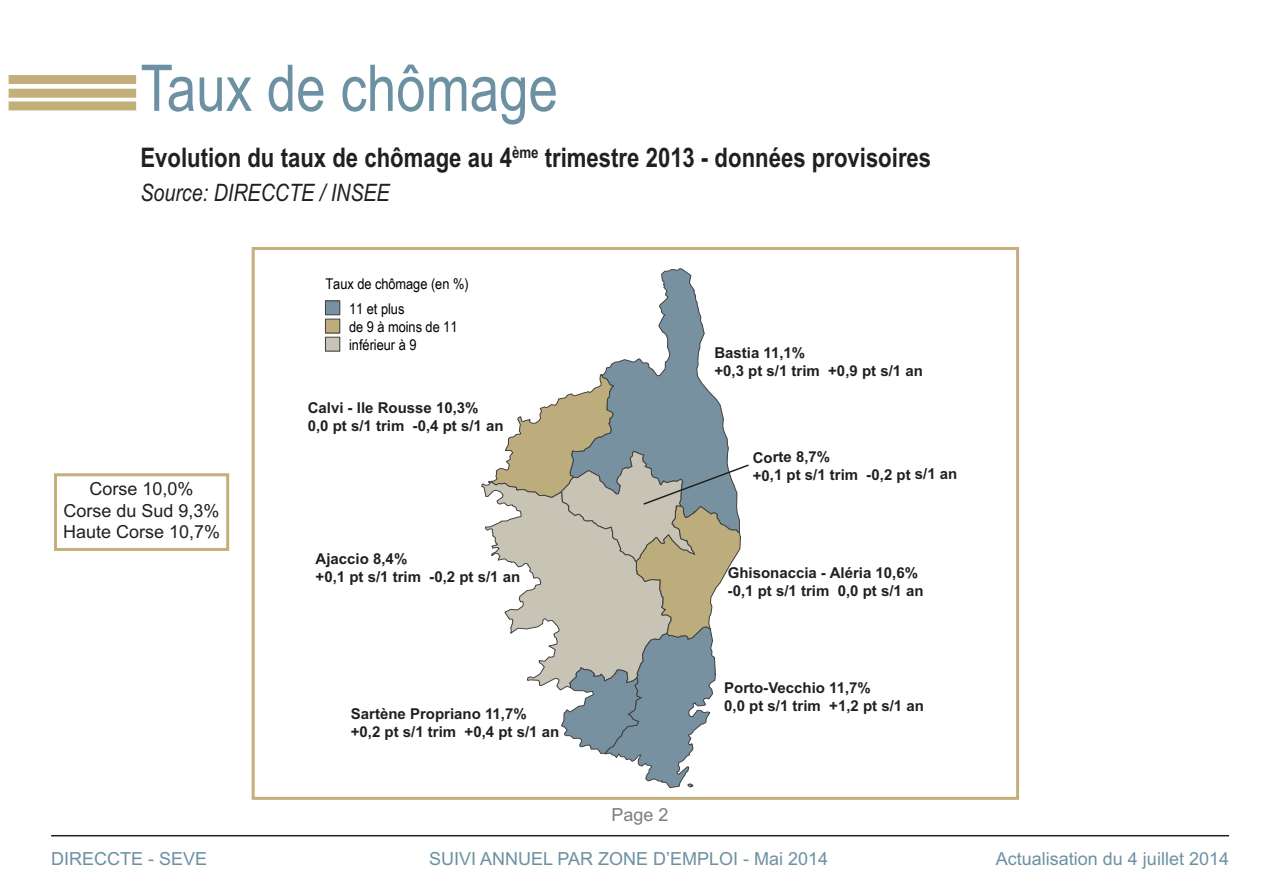
<style>
.page{position:relative;width:1263px;height:893px;background:#fff}
.page>*{position:absolute;margin:0;border:0;box-sizing:border-box;transform-origin:0 0}
.t1{font:64.5px "Arial Narrow";color:#6c91a2}
.t2{font:700 27px "Arial Narrow";color:#231f20}
.t3{font:italic 24px "Arial Narrow";color:#231f20}
.t4{font:18px "Arial";color:#6c91a2}
.t5{font:18px/21.6px "Arial";color:#231f20;text-align:center}
.t6{font:18px "Arial";color:#7f7e7c}
.t7{font:700 15px/18px "Arial";color:#231f20}
.t8{font:14.7px/24.5px "Arial Narrow";letter-spacing:-.005em;color:#000;scale:1.06 1}
</style>
<div class="page">
<div style="left:252px;top:247px;width:767px;height:553px;border:3px solid #c3af79"></div>
<div style="left:9px;top:75px;width:127px;height:9px;background:#c3af79"></div>
<div style="left:9px;top:101px;width:127px;height:9px;background:#c3af79"></div>
<div style="left:9px;top:89px;width:127px;height:9px;background:#c3af79"></div>
<hr style="left:51px;top:835px;width:1178px;height:1px;background:#231f20">
<svg style="left:325px;top:269px;width:424px;height:519px"></svg>
<div style="left:54px;top:473px;width:175px;height:78px;border:3px solid #c3af79"></div>
<h1 class="t1" style="left:140px;top:51px;width:419px">Taux de chômage</h1>
<h2 class="t2" style="left:140px;top:142px;width:792px">Evolution du taux de chômage au 4<sup>ème</sup> trimestre 2013 - données provisoires</h2>
<h3 class="t3" style="left:140px;top:179px;width:251px">Source: DIRECCTE / INSEE</h3>
<p class="t5" style="left:63px;top:478px;width:159px">Corse 10,0%<br>Corse du Sud 9,3%<br>Haute Corse 10,7%</p>
<p class="t8" style="left:349px;top:272px;width:114px;text-indent:-24px">Taux de chômage (en %)<br>11 et plus</p>
<p class="t8" style="left:349px;top:318px;width:104px;line-height:18.1px">de 9 à moins de 11 inférieur à 9</p>
<p class="t7" style="left:308px;top:399px;width:197px">Calvi - Ile Rousse 10,3%<br>0,0 pt s/1 trim -0,4 pt s/1 an</p>
<p class="t7" style="left:316px;top:550px;width:206px">Ajaccio 8,4%<br>+0,1 pt s/1 trim -0,2 pt s/1 an</p>
<p class="t7" style="left:351px;top:705px;width:210px">Sartène Propriano 11,7% +0,2 pt s/1 trim +0,4 pt s/1 an</p>
<p class="t6" style="left:611px;top:805px;width:59px">Page 2</p>
<p class="t7" style="left:714px;top:344px;width:210px">Bastia 11,1%<br>+0,3 pt s/1 trim +0,9 pt s/1 an</p>
<p class="t7" style="left:753px;top:448px;width:206px;line-height:17.5px">Corte 8,7%<br>+0,1 pt s/1 trim -0,2 pt s/1 an</p>
<p class="t7" style="left:728px;top:564px;width:197px">Ghisonaccia - Aléria 10,6% -0,1 pt s/1 trim 0,0 pt s/1 an</p>
<p class="t7" style="left:724px;top:679px;width:201px">Porto-Vecchio 11,7%<br>0,0 pt s/1 trim +1,2 pt s/1 an</p>
<p class="t4" style="left:51px;top:848px;width:158px">DIRECCTE - SEVE</p>
<p class="t4" style="left:429px;top:848px;width:401px">SUIVI ANNUEL PAR ZONE D’EMPLOI - Mai 2014</p>
<p class="t4" style="left:996px;top:848px;width:235px">Actualisation du 4 juillet 2014</p>
</div>
